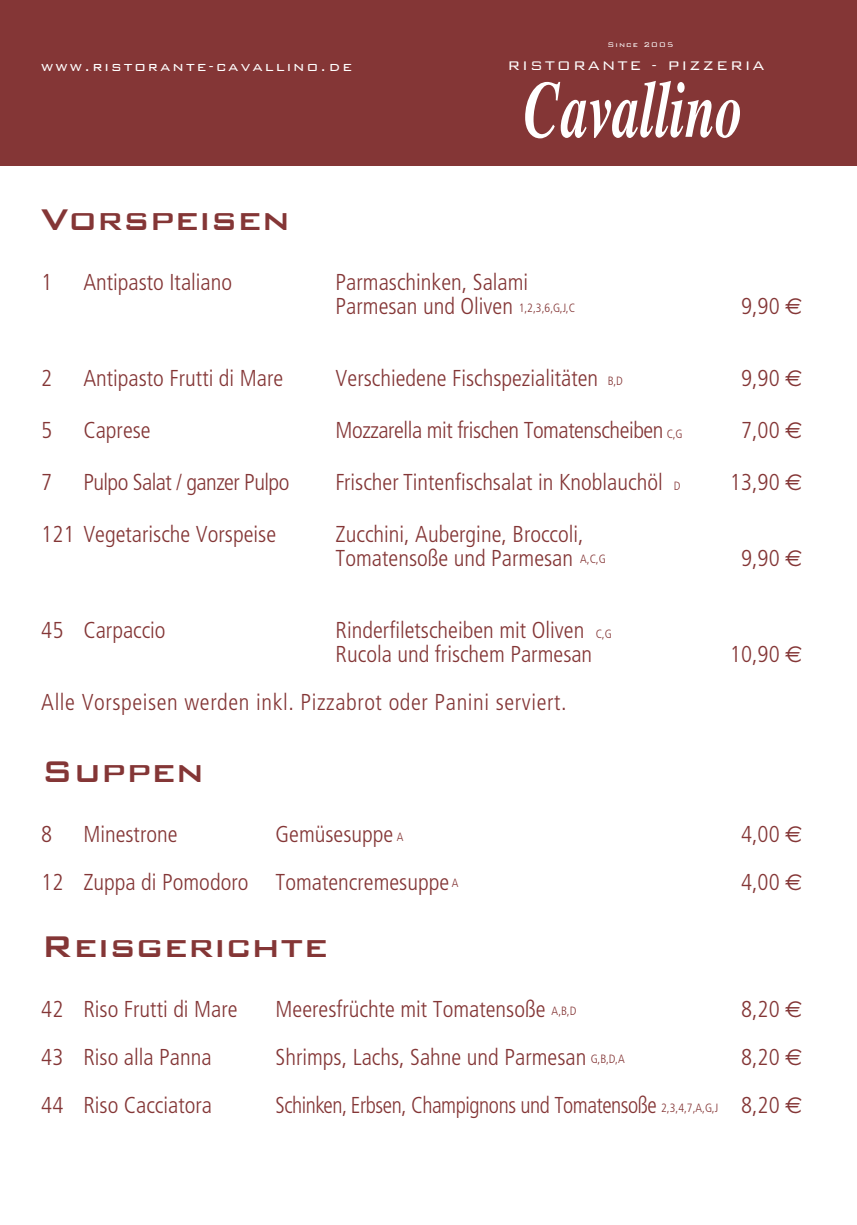
<style>
.page{position:relative;width:857px;height:1225px;background:#fff}
.page>*{position:absolute;margin:0;border:0;box-sizing:border-box;transform-origin:0 0}
.t1{font:500 40px "Bank Gothic";color:#843636}
.t2{font:300 condensed 23px/24px "Frutiger";color:#843636}
.t3{font:300 condensed 23px "Frutiger";letter-spacing:.025em;color:#843636}
.t4{font:300 condensed 23px "Frutiger";letter-spacing:-.02em;color:#843636;scale:.95 1}
.t5{font:300 condensed 23px "Frutiger";letter-spacing:-.02em;color:#843636}
.t6{font:300 condensed 23px "Frutiger";letter-spacing:-.025em;color:#843636}
.t7{font:300 16.6px "Bank Gothic";letter-spacing:.12em;color:#fff}
.t8{font:300 condensed 12px "Frutiger";color:#843636}
.t9{font:300 9px "Bank Gothic";letter-spacing:.12em;color:#fff}
.s1{font-family:"Euro Sans";font-weight:400;font-stretch:normal}
</style>
<div class="page">
<div style="left:0;top:0;width:856px;height:165px;background:#843636"></div>
<svg style="left:525px;top:81px;width:214px;height:57px"></svg>
<p class="t7" style="left:41px;top:54px;width:312px">www.ristorante-cavallino.de</p>
<h1 class="t1" style="left:41px;top:188px;width:250px">Vorspeisen</h1>
<p class="t9" style="left:607px;top:38px;width:67px">Since 2005</p>
<p class="t7" style="left:507px;top:53px;width:258px">RISTORANTE - PIZZERIA</p>
<p class="t2" style="left:41px;top:270px;width:13px">1</p>
<p class="t2" style="left:83px;top:270px;width:150px">Antipasto Italiano</p>
<p class="t2" style="left:335px;top:270px;width:194px">Parmaschinken, Salami<br>Parmesan und Oliven</p>
<p class="t8" style="left:518px;top:301px;width:58px">1,2,3,6,G,J,C</p>
<p class="t2" style="left:740px;top:294px;width:63px">9,90 <span class="s1">€</span></p>
<p class="t2" style="left:41px;top:366px;width:13px">2</p>
<p class="t2" style="left:83px;top:366px;width:201px">Antipasto Frutti di Mare</p>
<p class="t2" style="left:335px;top:366px;width:264px">Verschiedene Fischspezialitäten</p>
<p class="t2" style="left:740px;top:366px;width:63px">9,90 <span class="s1">€</span></p>
<p class="t2" style="left:41px;top:418px;width:13px">5</p>
<p class="t2" style="left:83px;top:418px;width:69px">Caprese</p>
<p class="t5" style="left:335px;top:416px;width:329px">Mozzarella mit frischen Tomatenscheiben</p>
<p class="t2" style="left:740px;top:418px;width:63px">7,00 <span class="s1">€</span></p>
<p class="t2" style="left:41px;top:470px;width:13px">7</p>
<p class="t6" style="left:83px;top:468px;width:207px">Pulpo Salat / ganzer Pulpo</p>
<p class="t2" style="left:335px;top:470px;width:328px">Frischer Tintenfischsalat in Knoblauchöl</p>
<p class="t2" style="left:729px;top:470px;width:74px">13,90 <span class="s1">€</span></p>
<p class="t2" style="left:41px;top:522px;width:236px">121 Vegetarische Vorspeise</p>
<p class="t2" style="left:335px;top:522px;width:249px">Zucchini, Aubergine, Broccoli,<br>Tomatensoße und Parmesan</p>
<p class="t8" style="left:607px;top:374px;width:17px">B,D</p>
<p class="t8" style="left:666px;top:427px;width:17px">C,G</p>
<p class="t8" style="left:673px;top:478px;width:8px">D</p>
<p class="t2" style="left:740px;top:546px;width:63px">9,90 <span class="s1">€</span></p>
<p class="t8" style="left:580px;top:552px;width:27px">A,C,G</p>
<p class="t2" style="left:41px;top:618px;width:126px">45 Carpaccio</p>
<p class="t2" style="left:335px;top:618px;width:258px">Rinderfiletscheiben mit Oliven<br>Rucola und frischem Parmesan</p>
<p class="t8" style="left:595px;top:627px;width:17px">C,G</p>
<p class="t3" style="left:41px;top:688px;width:526px">Alle Vorspeisen werden inkl. Pizzabrot oder Panini serviert.</p>
<h1 class="t1" style="left:41px;top:740px;width:164px">Suppen</h1>
<p class="t2" style="left:729px;top:642px;width:74px">10,90 <span class="s1">€</span></p>
<p class="t2" style="left:41px;top:822px;width:13px">8</p>
<p class="t2" style="left:83px;top:822px;width:96px">Minestrone</p>
<p class="t2" style="left:275px;top:822px;width:119px">Gemüsesuppe</p>
<p class="t2" style="left:740px;top:822px;width:63px">4,00 <span class="s1">€</span></p>
<p class="t2" style="left:41px;top:870px;width:409px">12 Zuppa di Pomodoro Tomatencremesuppe</p>
<p class="t2" style="left:740px;top:870px;width:63px">4,00 <span class="s1">€</span></p>
<p class="t8" style="left:397px;top:829px;width:8px">A</p>
<p class="t8" style="left:451px;top:876px;width:8px">A</p>
<h1 class="t1" style="left:41px;top:915px;width:288px">Reisgerichte</h1>
<p class="t2" style="left:41px;top:997px;width:198px">42 Riso Frutti di Mare</p>
<p class="t2" style="left:275px;top:997px;width:271px">Meeresfrüchte mit Tomatensoße</p>
<p class="t2" style="left:740px;top:997px;width:63px">8,20 <span class="s1">€</span></p>
<p class="t2" style="left:41px;top:1045px;width:172px">43 Riso alla Panna</p>
<p class="t2" style="left:275px;top:1045px;width:312px">Shrimps, Lachs, Sahne und Parmesan</p>
<p class="t2" style="left:740px;top:1045px;width:63px">8,20 <span class="s1">€</span></p>
<p class="t2" style="left:41px;top:1093px;width:172px">44 Riso Cacciatora</p>
<p class="t4" style="left:275px;top:1091px;width:403px">Schinken, Erbsen, Champignons und Tomatensoße</p>
<p class="t2" style="left:740px;top:1093px;width:63px">8,20 <span class="s1">€</span></p>
<p class="t8" style="left:551px;top:1004px;width:26px">A,B,D</p>
<p class="t8" style="left:590px;top:1052px;width:35px">G,B,D,A</p>
<p class="t8" style="left:660px;top:1101px;width:59px">2,3,4,7,A,G,J</p>
</div>
